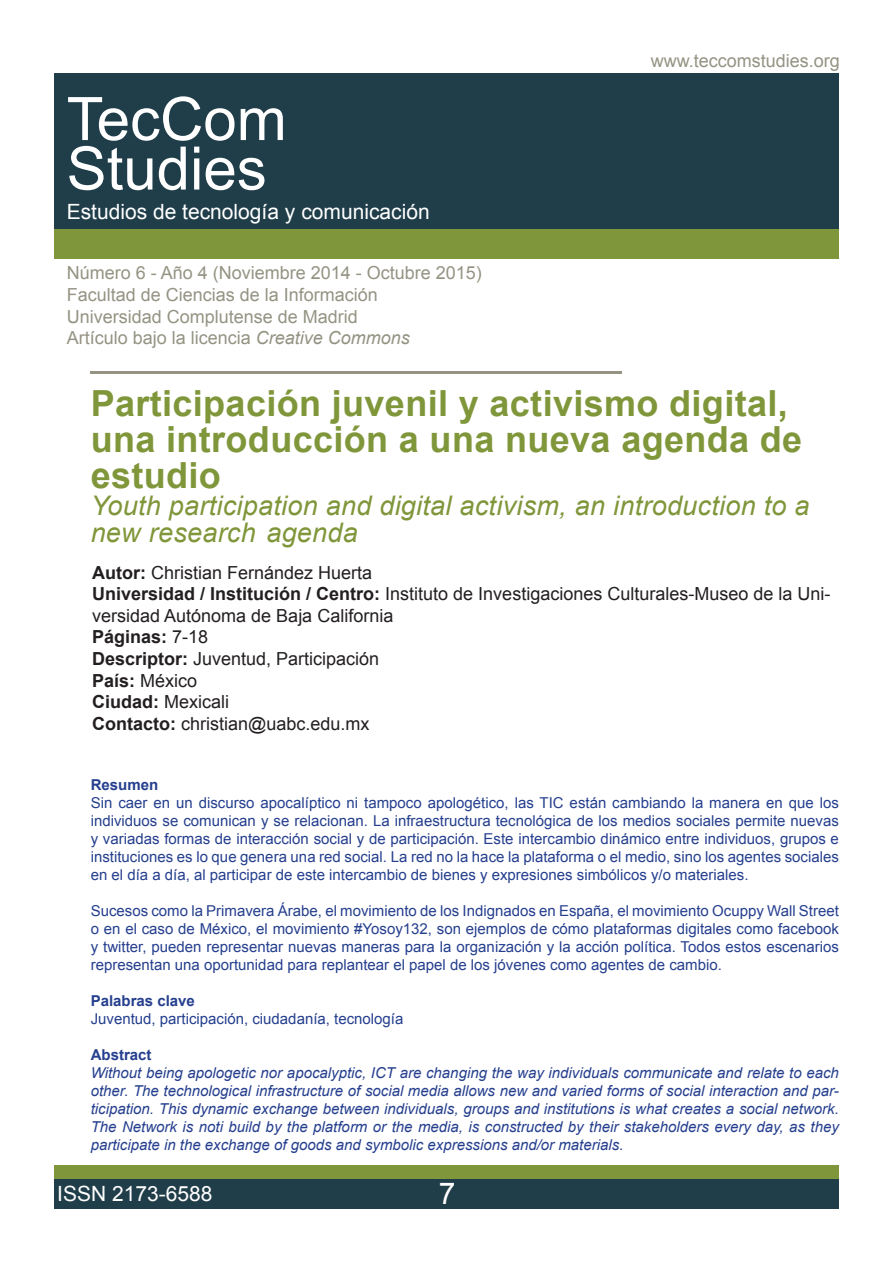
<style>
.page{position:relative;width:893px;height:1263px;background:#fff}
.page>*{position:absolute;margin:0;border:0;box-sizing:border-box;transform-origin:0 0}
.t1{font:60px/49.5px "Arial";color:#fff}
.t2{font:700 36px/36px "Arial";letter-spacing:.01em;color:#80963a}
.t3{font:30px "Arial";color:#fff}
.t4{font:italic 27px/27px "Arial";letter-spacing:.01em;color:#80963a}
.t5{font:21px "Arial";color:#fff}
.t6{font:18px/21.6px "Arial";color:#231f20}
.t7{font:18px/21.6px "Arial";color:#959383}
.t8{font:15px/18px "Arial";color:#253f8e;text-align:justify}
.t9{font:italic 15px/18px "Arial";color:#253f8e;text-align:justify}
.t10{font:700 15px "Arial";color:#253f8e}
.s1{font-style:italic}
.s2{font-weight:700}
</style>
<div class="page">
<div style="left:54px;top:74px;width:785px;height:156px;background:#203e49"></div>
<div style="left:54px;top:229px;width:785px;height:30px;background:#80963a"></div>
<hr style="left:91px;top:372px;width:531px;height:2px;background:#959383">
<div style="left:54px;top:1165px;width:785px;height:29px;background:#80963a"></div>
<div style="left:54px;top:1179px;width:785px;height:29px;background:#203e49"></div>
<h1 class="t1" style="left:67px;top:95px;width:222px">TecCom<br>Studies</h1>
<h3 class="t5" style="left:67px;top:198px;width:365px">Estudios de tecnología y comunicación</h3>
<p class="t7" style="left:67px;top:262px;width:417px">Número 6 - Año 4 (Noviembre 2014 - Octubre 2015)<br>Facultad de Ciencias de la Información<br>Universidad Complutense de Madrid<br>Artículo bajo la licencia <span class="s1">Creative Commons</span></p>
<p class="t7" style="left:651px;top:51px;width:191px">www.teccomstudies.org</p>
<h2 class="t2" style="left:91px;top:386px;width:713px">Participación juvenil y activismo digital, una introducción a una nueva agenda de estudio</h2>
<h3 class="t4" style="left:91px;top:492px;width:720px">Youth participation and digital activism, an introduction to a new research agenda</h3>
<p class="t6" style="left:92px;top:562px;width:740px"><span class="s2">Autor:</span> Christian Fernández Huerta<br><span class="s2">Universidad / Institución / Centro:</span> Instituto de Investigaciones Culturales-Museo de la Uni&shy;versidad Autónoma de Baja California<br><span class="s2">Páginas:</span> 7-18<br><span class="s2">Descriptor:</span> Juventud, Participación<br><span class="s2">País:</span> México<br><span class="s2">Ciudad:</span> Mexicali<br><span class="s2">Contacto:</span> christian@uabc.edu.mx</p>
<p class="t10" style="left:91px;top:774px;width:69px">Resumen</p>
<p class="t8" style="left:91px;top:793px;width:750px">Sin caer en un discurso apocalíptico ni tampoco apologético, las TIC están cambiando la manera en que los individuos se comunican y se relacionan. La infraestructura tecnológica de los medios sociales permite nuevas y variadas formas de interacción social y de participación. Este intercambio dinámico entre individuos, grupos e instituciones es lo que genera una red social. La red no la hace la plataforma o el medio, sino los agentes sociales en el día a día, al participar de este intercambio de bienes y expresiones simbólicos y/o materiales.</p>
<p class="t8" style="left:91px;top:901px;width:750px">Sucesos como la Primavera Árabe, el movimiento de los Indignados en España, el movimiento Ocuppy Wall Street o en el caso de México, el movimiento #Yosoy132, son ejemplos de cómo plataformas digitales como facebook y twitter, pueden representar nuevas maneras para la organización y la acción política. Todos estos escenarios representan una oportunidad para replantear el papel de los jóvenes como agentes de cambio.</p>
<p class="t10" style="left:91px;top:990px;width:106px">Palabras clave</p>
<p class="t8" style="left:91px;top:1009px;width:314px">Juventud, participación, ciudadanía, tecnología</p>
<p class="t10" style="left:91px;top:1044px;width:62px">Abstract</p>
<p class="t9" style="left:91px;top:1063px;width:750px">Without being apologetic nor apocalyptic, ICT are changing the way individuals communicate and relate to each other. The technological infrastructure of social media allows new and varied forms of social interaction and par&shy;ticipation. This dynamic exchange between individuals, groups and institutions is what creates a social network.<br>The Network is noti build by the platform or the media, is constructed by their stakeholders every day, as they participate in the exchange of goods and symbolic expressions and/or materials.</p>
<h3 class="t5" style="left:57px;top:1179px;width:157px">ISSN 2173-6588</h3>
<h3 class="t3" style="left:439px;top:1174px;width:18px">7</h3>
</div>
